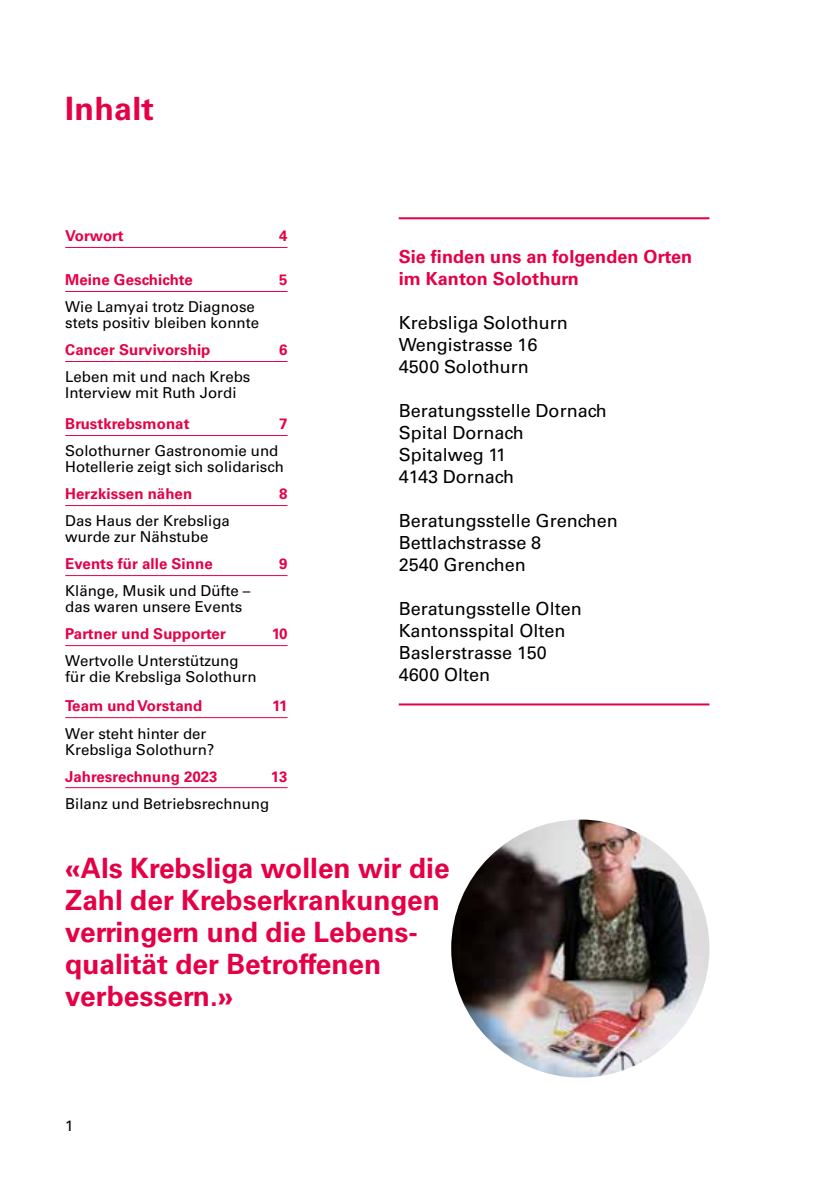
<style>
.page{position:relative;width:840px;height:1191px;background:#fff}
.page>*{position:absolute;margin:0;border:0;box-sizing:border-box;transform-origin:0 0}
.t1{font:700 32px "Univers LT Std";letter-spacing:.01em;color:#e50046}
.t2{font:700 28px/32px "Univers LT Std";color:#e50046}
.t3{font:18px/22px "Univers LT Std";color:#000}
.t4{font:700 18px/22px "Univers LT Std";letter-spacing:.005em;color:#e50046}
.t5{font:15px/16px "Univers LT Std";color:#000}
.t6{font:700 15px "Univers LT Std";letter-spacing:.005em;color:#e50046}
</style>
<div class="page">
<img style="left:451px;top:819px;width:258px;height:258px;border-radius:129px">
<hr style="left:65px;top:247px;width:222px;height:1px;background:#e50046">
<hr style="left:65px;top:291px;width:222px;height:1px;background:#e50046">
<hr style="left:65px;top:361px;width:222px;height:1px;background:#e50046">
<hr style="left:65px;top:435px;width:222px;height:1px;background:#e50046">
<hr style="left:65px;top:505px;width:222px;height:1px;background:#e50046">
<hr style="left:65px;top:575px;width:222px;height:1px;background:#e50046">
<hr style="left:65px;top:645px;width:222px;height:1px;background:#e50046">
<hr style="left:65px;top:717px;width:222px;height:1px;background:#e50046">
<hr style="left:65px;top:787px;width:222px;height:1px;background:#e50046">
<hr style="left:398px;top:217px;width:311px;height:2px;background:#e50046">
<hr style="left:398px;top:703px;width:311px;height:2px;background:#e50046">
<h1 class="t1" style="left:65px;top:90px;width:90px">Inhalt</h1>
<p class="t6" style="left:65px;top:227px;width:60px">Vorwort</p>
<p class="t6" style="left:279px;top:227px;width:10px">4</p>
<p class="t6" style="left:65px;top:271px;width:129px">Meine Geschichte</p>
<p class="t6" style="left:279px;top:271px;width:10px">5</p>
<p class="t5" style="left:65px;top:299px;width:195px">Wie Lamyai trotz Diagnose stets positiv bleiben konnte</p>
<p class="t6" style="left:65px;top:341px;width:147px">Cancer Survivorship</p>
<p class="t6" style="left:279px;top:341px;width:10px">6</p>
<p class="t5" style="left:65px;top:369px;width:187px">Leben mit und nach Krebs<br>Interview mit Ruth Jordi</p>
<p class="t6" style="left:65px;top:415px;width:126px">Brustkrebsmonat</p>
<p class="t6" style="left:279px;top:415px;width:10px">7</p>
<p class="t5" style="left:65px;top:443px;width:220px">Solothurner Gastronomie und<br>Hotellerie zeigt sich solidarisch</p>
<p class="t6" style="left:65px;top:485px;width:128px">Herzkissen nähen</p>
<p class="t6" style="left:279px;top:485px;width:10px">8</p>
<p class="t5" style="left:65px;top:513px;width:166px">Das Haus der Krebsliga wurde zur Nähstube</p>
<p class="t6" style="left:65px;top:555px;width:149px">Events für alle Sinne</p>
<p class="t6" style="left:279px;top:555px;width:10px">9</p>
<p class="t5" style="left:65px;top:583px;width:187px">Klänge, Musik und Düfte – das waren unsere Events</p>
<p class="t6" style="left:65px;top:625px;width:162px">Partner und Supporter</p>
<p class="t6" style="left:271px;top:625px;width:17px">10</p>
<p class="t5" style="left:65px;top:653px;width:193px">Wertvolle Unterstützung für die Krebsliga Solothurn</p>
<p class="t6" style="left:65px;top:697px;width:138px">Team und Vorstand</p>
<p class="t6" style="left:272px;top:697px;width:17px">11</p>
<p class="t5" style="left:65px;top:725px;width:150px">Wer steht hinter der<br>Krebsliga Solothurn?</p>
<p class="t6" style="left:65px;top:767px;width:154px">Jahresrechnung 2023</p>
<p class="t6" style="left:270px;top:767px;width:18px">13</p>
<p class="t5" style="left:65px;top:795px;width:205px">Bilanz und Betriebsrechnung</p>
<p class="t4" style="left:398px;top:246px;width:295px">Sie finden uns an folgenden Orten im Kanton Solothurn</p>
<p class="t3" style="left:398px;top:312px;width:171px">Krebsliga Solothurn<br>Wengistrasse 16<br>4500 Solothurn</p>
<p class="t3" style="left:398px;top:400px;width:209px">Beratungsstelle Dornach<br>Spital Dornach<br>Spitalweg 11<br>4143 Dornach</p>
<p class="t3" style="left:398px;top:510px;width:220px">Beratungsstelle Grenchen<br>Bettlachstrasse 8<br>2540 Grenchen</p>
<p class="t3" style="left:398px;top:598px;width:184px">Beratungsstelle Olten<br>Kantonsspital Olten<br>Baslerstrasse 150<br>4600 Olten</p>
<h2 class="t2" style="left:65px;top:852px;width:385px">«Als Krebsliga wollen wir die<br>Zahl der Krebserkrankungen verringern und die Lebens&shy;qualität der Betroffenen verbessern.»</h2>
<p class="t5" style="left:65px;top:1117px;width:10px">1</p>
</div>
